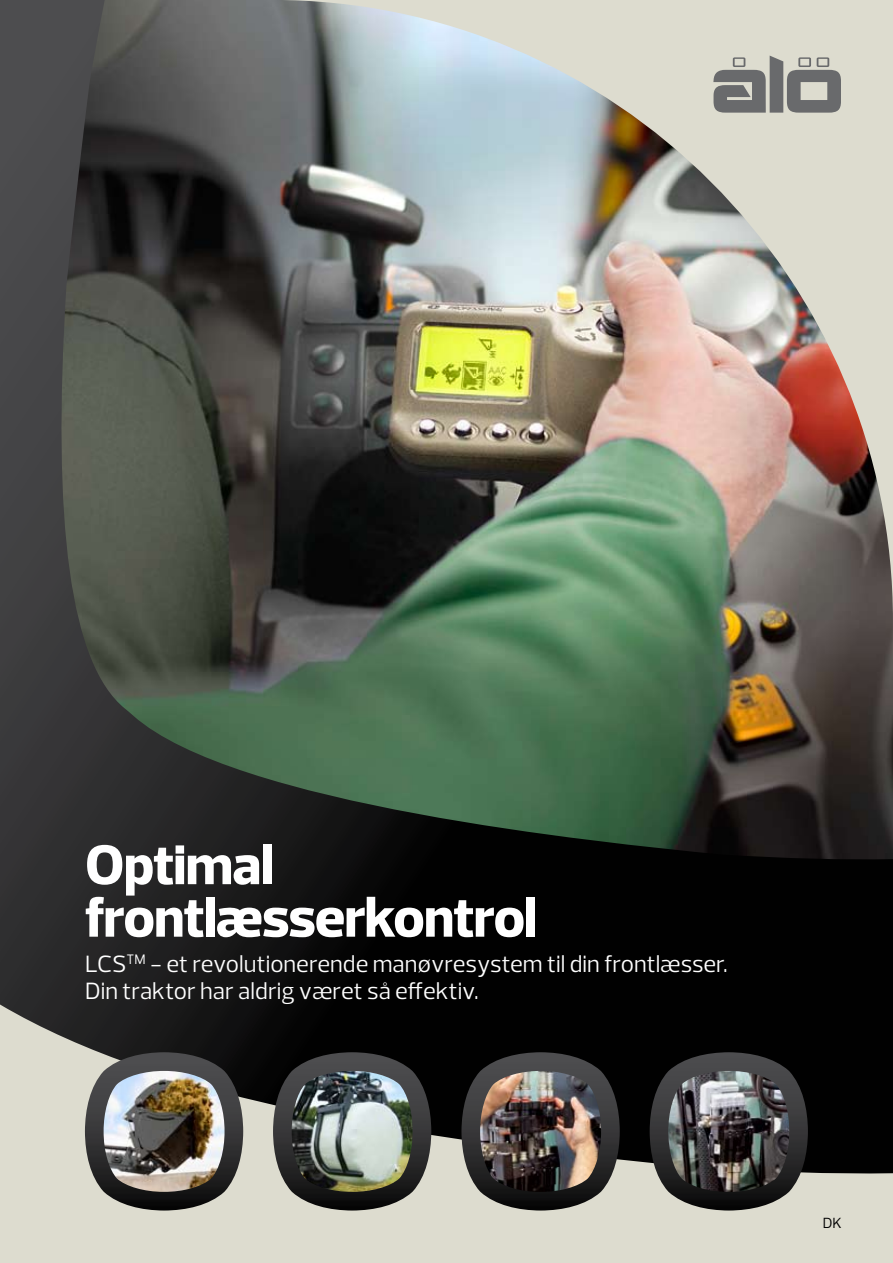
<style>
.page{position:relative;width:893px;height:1263px;background:#fff}
.page>*{position:absolute;margin:0;border:0;box-sizing:border-box;transform-origin:0 0}
.t1{font:800 57px/52.5px "Prelo";letter-spacing:-.015em;color:#fff}
.t2{font:24px/27px "Prelo";color:#fff}
.t3{font:15px "Prelo";color:#000}
.t4{font:13.5px "Prelo";color:#000}
</style>
<div class="page">
<div style="left:0;top:1174px;width:893px;height:89px;background:#dddccf"></div>
<svg style="left:0;top:659px;width:893px;height:515px;background:#2a3129"></svg>
<img style="left:85px;top:1052px;width:158px;height:158px">
<img style="left:273px;top:1052px;width:158px;height:158px">
<img style="left:461px;top:1052px;width:159px;height:158px">
<svg style="left:650px;top:1052px;width:158px;height:158px;background:#4e4e4d"></svg>
<img style="left:0;top:0;width:893px;height:659px">
<svg style="left:713px;top:56px;width:128px;height:57px;background:#949490"></svg>
<h1 class="t1" style="left:85px;top:839px;width:454px">Optimal frontlæsserkontrol</h1>
<p class="t2" style="left:85px;top:951px;width:644px">LCS<sup>TM</sup> - et revolutionerende manøvresystem til din frontlæsser.<br>Din traktor har aldrig været så effektiv.</p>
<p class="t3" style="left:823px;top:1213px;width:21px">DK</p>
<p class="t4" style="left:834px;top:1214px;width:6px">1</p>
</div>
